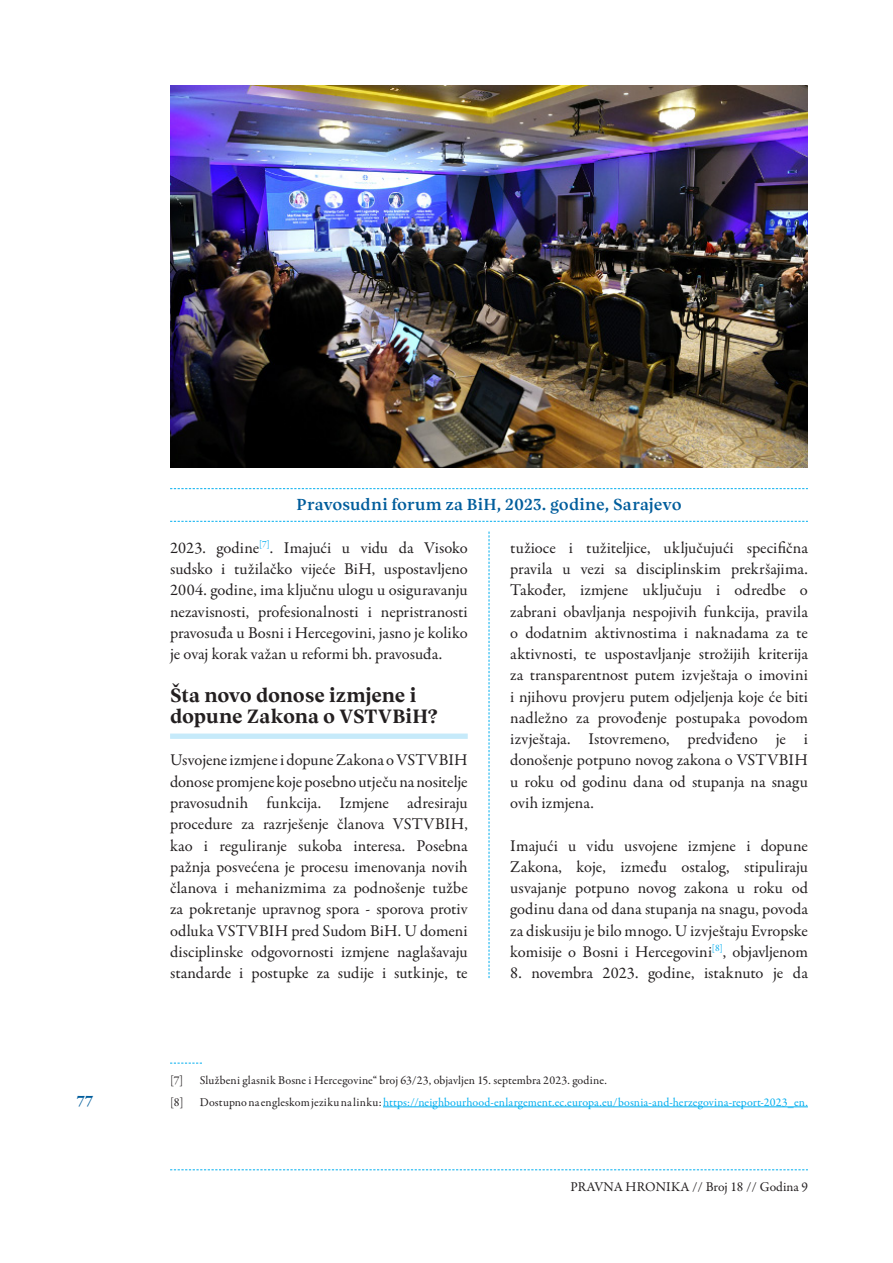
<style>
.page{position:relative;width:893px;height:1263px;background:#fff}
.page>*{position:absolute;margin:0;border:0;box-sizing:border-box;transform-origin:0 0}
.podnaslov{font:700 19.5px/21.3px "Vesterbro";letter-spacing:-.01em;color:#231f20}
.tekst{font:16.5px/21.3px "Garamond Premr Pro";letter-spacing:-.005em;color:#231f20;text-align:justify}
.opis-fotke-grafikona{font:500 16.5px "Vesterbro";letter-spacing:.005em;color:#005d9c}
.t1{font:700 16.5px "Garamond Premr Pro";color:#005d9c}
.t2{font:13.5px "Garamond Premr Pro";letter-spacing:.005em;color:#231f20}
.fusnota{font:12px "Garamond Premr Pro";letter-spacing:.01em;color:#00aeef}
.fusnota-2{font:12px "Garamond Premr Pro";letter-spacing:.005em;color:#231f20}
.s1{color:#231f20}
</style>
<div class="page">
<svg style="left:170px;top:1169px;width:638px;height:1px"></svg>
<div style="left:170px;top:733px;width:298px;height:6px;background:#c6eafa"></div>
<svg style="left:170px;top:1063px;width:32px;height:1px"></svg>
<hr style="left:383px;top:1106px;width:425px;height:1px;background:#00aeef">
<img style="left:171px;top:85px;width:636px;height:383px">
<svg style="left:489px;top:531px;width:1px;height:447px"></svg>
<svg style="left:170px;top:488px;width:638px;height:1px"></svg>
<svg style="left:170px;top:521px;width:638px;height:1px"></svg>
<p class="t1" style="left:77px;top:1090px;width:18px">77</p>
<p class="opis-fotke-grafikona" style="left:296px;top:493px;width:387px">Pravosudni forum za BiH, 2023. godine, Sarajevo</p>
<p class="tekst" style="left:170px;top:537px;width:299px">2023. godine<sup>[7]</sup>. Imajući u vidu da Visoko sudsko i tužilačko vijeće BiH, uspostavljeno 2004. godine, ima ključnu ulogu u osiguravanju nezavisnosti, profesionalnosti i nepristranosti pravosuđa u Bosni i Hercegovini, jasno je koliko je ovaj korak važan u reformi bh. pravosuđa.</p>
<p class="podnaslov" style="left:170px;top:683px;width:269px">Šta novo donose izmjene i dopune Zakona o VSTVBiH?</p>
<p class="tekst" style="left:170px;top:750px;width:299px">Usvojene izmjene i dopune Zakona o VSTVBIH donose promjene koje posebno utječu na nositelje pravosudnih funkcija. Izmjene adresiraju procedure za razrješenje članova VSTVBIH, kao i reguliranje sukoba interesa. Posebna pažnja posvećena je procesu imenovanja novih članova i mehanizmima za podnošenje tužbe za pokretanje upravnog spora - sporova protiv odluka VSTVBIH pred Sudom BiH. U domeni disciplinske odgovornosti izmjene naglašavaju standarde i postupke za sudije i sutkinje, te</p>
<p class="tekst" style="left:510px;top:537px;width:299px">tužioce i tužiteljice, uključujući specifična pravila u vezi sa disciplinskim prekršajima.<br>Također, izmjene uključuju i odredbe o zabrani obavljanja nespojivih funkcija, pravila o dodatnim aktivnostima i naknadama za te aktivnosti, te uspostavljanje strožijih kriterija za transparentnost putem izvještaja o imovini i njihovu provjeru putem odjeljenja koje će biti nadležno za provođenje postupaka povodom izvještaja. Istovremeno, predviđeno je i donošenje potpuno novog zakona o VSTVBIH u roku od godinu dana od stupanja na snagu ovih izmjena.</p>
<p class="tekst" style="left:510px;top:835px;width:299px">Imajući u vidu usvojene izmjene i dopune Zakona, koje, između ostalog, stipuliraju usvajanje potpuno novog zakona u roku od godinu dana od dana stupanja na snagu, povoda za diskusiju je bilo mnogo. U izvještaju Evropske komisije o Bosni i Hercegovini<sup>[8]</sup>, objavljenom</p>
<p class="tekst" style="left:510px;top:963px;width:299px">8. novembra 2023. godine, istaknuto je da</p>
<p class="fusnota-2" style="left:170px;top:1073px;width:15px">[7]</p>
<p class="fusnota-2" style="left:200px;top:1073px;width:409px">Službeni glasnik Bosne i Hercegovine“ broj 63/23, objavljen 15. septembra 2023. godine.</p>
<p class="fusnota-2" style="left:170px;top:1095px;width:15px">[8]</p>
<p class="fusnota" style="left:200px;top:1095px;width:610px"><span class="s1">Dostupno na engleskom jeziku na linku:</span> https://neighbourhood-enlargement.ec.europa.eu/bosnia-and-herzegovina-report-2023_en.</p>
<p class="t2" style="left:570px;top:1178px;width:239px">PRAVNA HRONIKA // Broj 18 // Godina 9</p>
</div>
